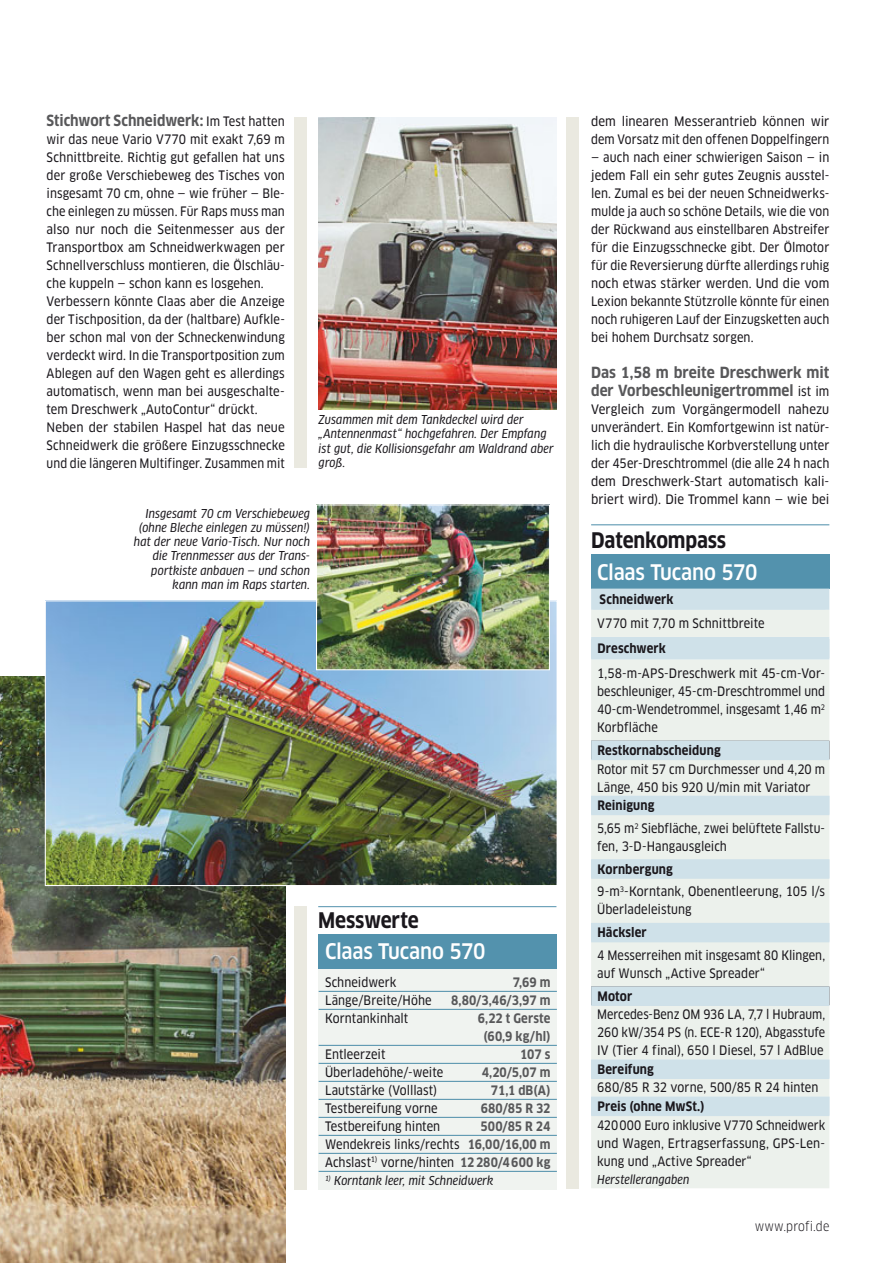
<style>
.page{position:relative;width:893px;height:1263px;background:#fff}
.page>*{position:absolute;margin:0;border:0;box-sizing:border-box;transform-origin:0 0}
.t1{font:500 condensed 21px "Clan OT";letter-spacing:-.01em;color:#fff}
.t2{font:700 condensed 21px "Clan OT";letter-spacing:-.005em;color:#1a171c}
.t3{font:700 condensed 15px/18px "Clan OT";color:#58585a}
.t4{font:12.75px/18px "Clan OT Narrow News";letter-spacing:.005em;color:#1a171c}
.t5{font:12.75px/18px "Clan OT Narrow News";letter-spacing:.005em;color:#1a171c;text-align:justify;scale:.95 1}
.t6{font:12.75px/18px "Clan OT Narrow News";letter-spacing:.005em;color:#1a171c;scale:.96 1}
.t7{font:700 condensed 12.75px "Clan OT";letter-spacing:.01em;color:#1a171c}
.t8{font:700 condensed 12.75px/18px "Clan OT";letter-spacing:.005em;color:#58585a;text-align:center}
.t9{font:condensed 12.75px "Clan OT";letter-spacing:.01em;color:#1a171c}
.t10{font:italic 12px/14.2px "Clan OT Narr News";letter-spacing:.01em;color:#1a171c;text-align:right;scale:.95 1}
.s1{font-family:"Clan OT Narrow News";font-weight:400;font-stretch:normal;font-size:12.75px;color:#1a171c}
.s2{font-family:"Clan OT";font-weight:700;font-stretch:condensed;color:#58585a}
</style>
<div class="page">
<div style="left:566px;top:117px;width:13px;height:1072px;background:#eae9e0"></div>
<div style="left:294px;top:117px;width:13px;height:351px;background:#eae9e0"></div>
<div style="left:294px;top:906px;width:13px;height:283px;background:#eae9e0"></div>
<img style="left:318px;top:117px;width:239px;height:292px">
<img style="left:0;top:677px;width:286px;height:586px">
<hr style="left:318px;top:906px;width:238px;height:1px;background:#5392ad">
<div style="left:318px;top:968px;width:239px;height:221px;background:#f0f3f0"></div>
<hr style="left:318px;top:991px;width:239px;height:1px;background:#5392ad">
<hr style="left:318px;top:1009px;width:239px;height:1px;background:#5392ad">
<hr style="left:318px;top:1045px;width:239px;height:1px;background:#5392ad">
<hr style="left:318px;top:1063px;width:239px;height:1px;background:#5392ad">
<hr style="left:318px;top:1081px;width:239px;height:1px;background:#5392ad">
<hr style="left:318px;top:1099px;width:239px;height:1px;background:#5392ad">
<hr style="left:318px;top:1117px;width:239px;height:1px;background:#5392ad">
<hr style="left:318px;top:1135px;width:239px;height:1px;background:#5392ad">
<hr style="left:318px;top:1153px;width:239px;height:1px;background:#5392ad">
<hr style="left:318px;top:1171px;width:239px;height:1px;background:#5392ad">
<div style="left:318px;top:934px;width:239px;height:34px;background:#5392ad"></div>
<img style="left:47px;top:602px;width:508px;height:282px">
<img style="left:318px;top:506px;width:230px;height:162px">
<div style="left:316px;top:504px;width:234px;height:166px;border:1px solid #fff"></div>
<div style="left:591px;top:555px;width:238px;height:34px;background:#5392ad"></div>
<div style="left:591px;top:610px;width:238px;height:578px;background:#ecf1ec"></div>
<div style="left:591px;top:760px;width:238px;height:226px;background:#ecf1ec"></div>
<hr style="left:591px;top:524px;width:238px;height:1px;background:#5392ad">
<div style="left:593px;top:590px;width:232px;height:19px;background:#cfe1e9"></div>
<div style="left:591px;top:639px;width:238px;height:19px;background:#cfe1e9"></div>
<div style="left:591px;top:741px;width:238px;height:19px;background:#cfe1e9"></div>
<div style="left:591px;top:796px;width:238px;height:19px;background:#cfe1e9"></div>
<div style="left:591px;top:859px;width:238px;height:20px;background:#cfe1e9"></div>
<div style="left:591px;top:923px;width:238px;height:19px;background:#cfe1e9"></div>
<div style="left:591px;top:986px;width:238px;height:20px;background:#cfe1e9"></div>
<div style="left:591px;top:1060px;width:238px;height:19px;background:#cfe1e9"></div>
<div style="left:591px;top:1097px;width:238px;height:19px;background:#cfe1e9"></div>
<p class="t3" style="left:47px;top:112px;width:240px">Stichwort Schneidwerk: <span class="s1">Im Test hatten</span></p>
<p class="t4" style="left:47px;top:131px;width:240px">wir das neue Vario V770 mit exakt 7,69 m Schnittbreite. Richtig gut gefallen hat uns der große Verschiebeweg des Tisches von insgesamt 70 cm, ohne — wie früher — Ble&shy;che einlegen zu müssen. Für Raps muss man also nur noch die Seitenmesser aus der Transportbox am Schneidwerkwagen per Schnellverschluss montieren, die Ölschläu&shy;che kuppeln — schon kann es losgehen.<br>Verbessern könnte Claas aber die Anzeige der Tischposition, da der (haltbare) Aufkle&shy;ber schon mal von der Schneckenwindung verdeckt wird. In die Transportposition zum Ablegen auf den Wagen geht es allerdings automatisch, wenn man bei ausgeschalte&shy;tem Dreschwerk „AutoContur“ drückt.<br>Neben der stabilen Haspel hat das neue Schneidwerk die größere Einzugsschnecke und die längeren Multifinger. Zusammen mit</p>
<p class="t10" style="left:134px;top:507px;width:187px">Insgesamt 70 cm Verschiebeweg (ohne Bleche einlegen zu müssen!) hat der neue Vario-Tisch. Nur noch die Trennmesser aus der Trans&shy;portkiste anbauen — und schon kann man im Raps starten.</p>
<p class="t10" style="left:318px;top:413px;width:249px;text-align:left">Zusammen mit dem Tankdeckel wird der „Antennenmast“ hochgefahren. Der Empfang ist gut, die Kollisionsgefahr am Waldrand aber groß.</p>
<h1 class="t2" style="left:318px;top:912px;width:102px">Messwerte</h1>
<h1 class="t1" style="left:325px;top:943px;width:162px">Claas Tucano 570</h1>
<p class="t4" style="left:325px;top:973px;width:73px">Schneidwerk</p>
<p class="t8" style="left:513px;top:973px;width:39px">7,69 m</p>
<p class="t4" style="left:325px;top:991px;width:108px">Länge/Breite/Höhe</p>
<p class="t8" style="left:451px;top:991px;width:101px">8,80/3,46/3,97 m</p>
<p class="t4" style="left:325px;top:1009px;width:85px">Korntankinhalt</p>
<p class="t8" style="left:478px;top:1009px;width:74px">6,22 t Gerste (60,9 kg/hl)</p>
<p class="t4" style="left:325px;top:1045px;width:62px">Entleerzeit</p>
<p class="t8" style="left:520px;top:1045px;width:32px">107 s</p>
<p class="t4" style="left:325px;top:1063px;width:120px">Überladehöhe/-weite</p>
<p class="t8" style="left:481px;top:1063px;width:70px">4,20/5,07 m</p>
<p class="t4" style="left:325px;top:1081px;width:114px">Lautstärke (Volllast)</p>
<p class="t8" style="left:491px;top:1081px;width:61px">71,1 dB(A)</p>
<p class="t4" style="left:325px;top:1099px;width:114px">Testbereifung vorne</p>
<p class="t8" style="left:481px;top:1099px;width:71px">680/85 R 32</p>
<p class="t4" style="left:325px;top:1117px;width:117px">Testbereifung hinten</p>
<p class="t8" style="left:480px;top:1117px;width:71px">500/85 R 24</p>
<p class="t4" style="left:325px;top:1135px;width:227px">Wendekreis links/rechts <span class="s2">16,00/16,00 m<br></span>Achslast<sup>1)</sup> vorne/hinten <span class="s2">12 280/4 600 kg</span></p>
<p class="t10" style="left:325px;top:1174px;width:179px"><sup>1)</sup> Korntank leer, mit Schneidwerk</p>
<p class="t4" style="left:591px;top:113px;width:240px">dem linearen Messerantrieb können wir dem Vorsatz mit den offenen Doppelfingern</p>
<p class="t4" style="left:591px;top:149px;width:240px;text-align:justify">— auch nach einer schwierigen Saison — in jedem Fall ein sehr gutes Zeugnis ausstel&shy;len. Zumal es bei der neuen Schneidwerks&shy;mulde ja auch so schöne Details, wie die von der Rückwand aus einstellbaren Abstreifer für die Einzugsschnecke gibt. Der Ölmotor für die Reversierung dürfte allerdings ruhig noch etwas stärker werden. Und die vom Lexion bekannte Stützrolle könnte für einen noch ruhigeren Lauf der Einzugsketten auch bei hohem Durchsatz sorgen.</p>
<p class="t3" style="left:591px;top:364px;width:240px">Das 1,58 m breite Dreschwerk mit der Vorbeschleunigertrommel <span class="s1">ist im</span></p>
<p class="t4" style="left:591px;top:401px;width:240px;text-align:justify">Vergleich zum Vorgängermodell nahezu unverändert. Ein Komfortgewinn ist natür&shy;lich die hydraulische Korbverstellung unter der 45er-Dreschtrommel (die alle 24 h nach dem Dreschwerk-Start automatisch kali&shy;briert wird). Die Trommel kann — wie bei</p>
<h1 class="t2" style="left:591px;top:532px;width:137px">Datenkompass</h1>
<h1 class="t1" style="left:597px;top:564px;width:162px">Claas Tucano 570</h1>
<p class="t7" style="left:599px;top:594px;width:75px">Schneidwerk</p>
<p class="t4" style="left:597px;top:615px;width:169px">V770 mit 7,70 m Schnittbreite</p>
<p class="t7" style="left:597px;top:643px;width:70px">Dreschwerk</p>
<p class="t4" style="left:597px;top:665px;width:229px;text-align:justify">1,58-m-APS-Dreschwerk mit 45-cm-Vor&shy;beschleuniger, 45-cm-Dreschtrommel und 40-cm-Wendetrommel, insgesamt 1,46 m<sup>2<br></sup>Korbfläche</p>
<p class="t7" style="left:597px;top:745px;width:125px">Restkornabscheidung</p>
<p class="t6" style="left:597px;top:760px;width:239px">Rotor mit 57 cm Durchmesser und 4,20 m<br>Länge, 450 bis 920 U/min mit Variator</p>
<p class="t7" style="left:597px;top:800px;width:58px">Reinigung</p>
<p class="t6" style="left:597px;top:820px;width:239px">5,65 m<sup>2</sup> Siebfläche, zwei belüftete Fallstu&shy;fen, 3-D-Hangausgleich</p>
<p class="t7" style="left:597px;top:864px;width:77px">Kornbergung</p>
<p class="t4" style="left:597px;top:883px;width:229px">9-m<sup>3</sup>-Korntank, Obenentleerung, 105 l/s<br>Überladeleistung</p>
<p class="t7" style="left:597px;top:927px;width:51px">Häcksler</p>
<p class="t6" style="left:597px;top:947px;width:239px">4 Messerreihen mit insgesamt 80 Klingen, auf Wunsch „Active Spreader“</p>
<p class="t7" style="left:597px;top:991px;width:36px">Motor</p>
<p class="t5" style="left:597px;top:1006px;width:241px">Mercedes-Benz OM 936 LA, 7,7 l Hubraum, 260 kW/354 PS (n. ECE-R 120), Abgasstufe IV (Tier 4 final), 650 l Diesel, 57 l AdBlue</p>
<p class="t7" style="left:597px;top:1064px;width:58px">Bereifung</p>
<p class="t4" style="left:597px;top:1079px;width:223px">680/85 R 32 vorne, 500/85 R 24 hinten</p>
<p class="t7" style="left:597px;top:1101px;width:109px">Preis (ohne MwSt.)</p>
<p class="t5" style="left:597px;top:1116px;width:241px">420 000 Euro inklusive V770 Schneidwerk und Wagen, Ertragserfassung, GPS-Len&shy;kung und „Active Spreader“</p>
<p class="t10" style="left:597px;top:1173px;width:99px">Herstellerangaben</p>
<p class="t9" style="left:754px;top:1221px;width:76px">www.profi.de</p>
</div>
